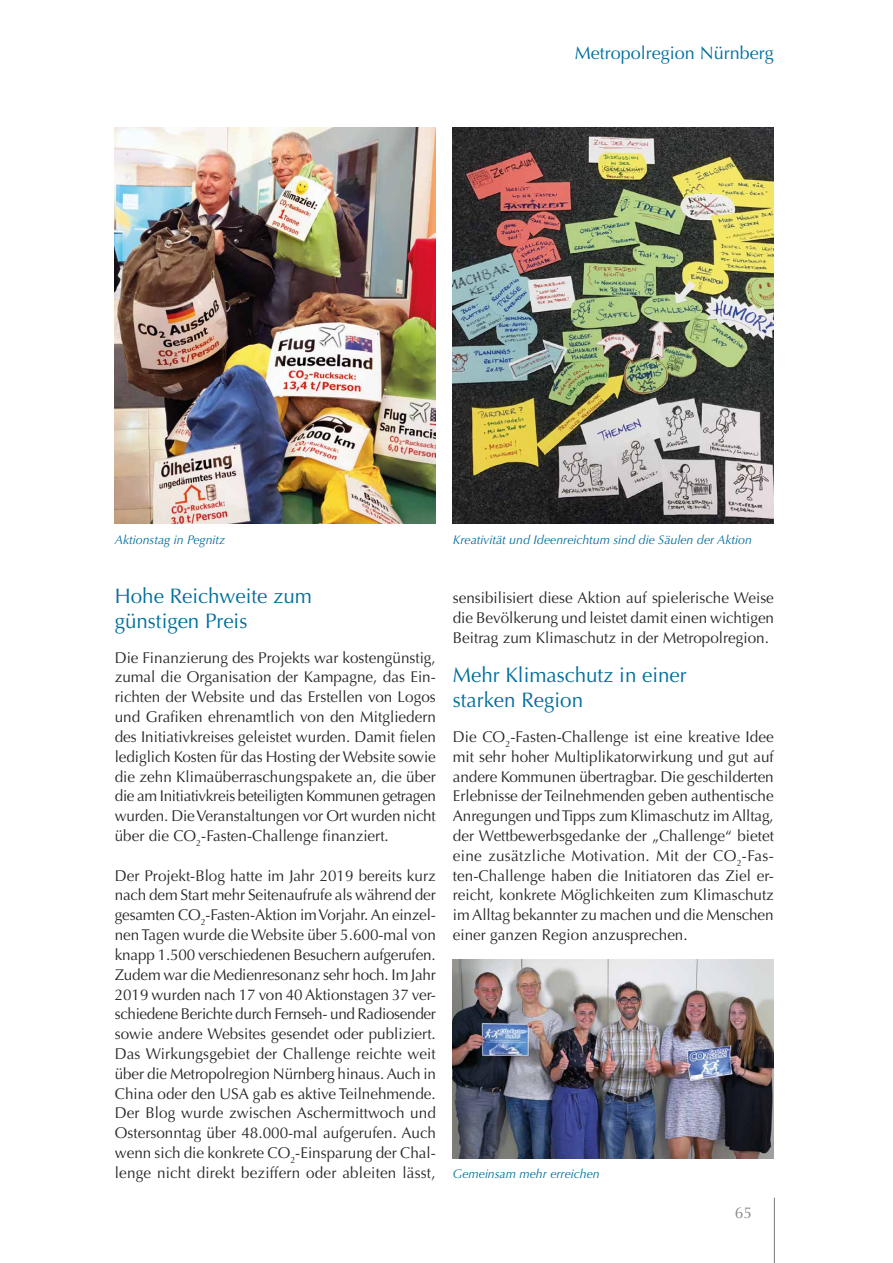
<style>
.page{position:relative;width:893px;height:1263px;background:#fff}
.page>*{position:absolute;margin:0;border:0;box-sizing:border-box;transform-origin:0 0}
.t1{font:21px/24.3px "Optima";color:#006f9e}
.t2{font:18px "Optima";color:#006f9e}
.t3{font:15.6px/19.8px "Optima";color:#282827;text-align:justify}
.t4{font:15.6px "Optima";color:#878787}
.t5{font:italic 12.6px "Optima";color:#006f9e}
</style>
<div class="page">
<img style="left:453px;top:128px;width:321px;height:396px">
<img style="left:453px;top:960px;width:321px;height:198px">
<img style="left:115px;top:128px;width:321px;height:396px">
<hr style="left:774px;top:1198px;width:1px;height:65px;background:#878787">
<p class="t2" style="left:575px;top:43px;width:201px">Metropolregion Nürnberg</p>
<p class="t5" style="left:115px;top:532px;width:112px">Aktionstag in Pegnitz</p>
<h1 class="t1" style="left:115px;top:584px;width:199px">Hohe Reichweite zum günstigen Preis</h1>
<p class="t3" style="left:115px;top:648px;width:323px">Die Finanzierung des Projekts war kostengünstig, zumal die Organisation der Kampagne, das Ein&shy;richten der Website und das Erstellen von Logos und Grafiken ehrenamtlich von den Mitgliedern des Initiativkreises geleistet wurden. Damit fielen lediglich Kosten für das Hosting der Website sowie die zehn Klimaüberraschungspakete an, die über die am Initiativkreis beteiligten Kommunen getragen wurden. Die Veranstaltungen vor Ort wurden nicht über die CO<sub>2</sub>-Fasten-Challenge finanziert.</p>
<p class="t3" style="left:115px;top:866px;width:323px">Der Projekt-Blog hatte im Jahr 2019 bereits kurz nach dem Start mehr Seitenaufrufe als während der gesamten CO<sub>2</sub>-Fasten-Aktion im Vorjahr. An einzel&shy;nen Tagen wurde die Website über 5.600-mal von knapp 1.500 verschiedenen Besuchern aufgerufen.<br>Zudem war die Medienresonanz sehr hoch. Im Jahr 2019 wurden nach 17 von 40 Aktionstagen 37 ver&shy;schiedene Berichte durch Fernseh- und Radiosender sowie andere Websites gesendet oder publiziert.<br>Das Wirkungsgebiet der Challenge reichte weit über die Metropolregion Nürnberg hinaus. Auch in China oder den USA gab es aktive Teilnehmende.<br>Der Blog wurde zwischen Aschermittwoch und Ostersonntag über 48.000-mal aufgerufen. Auch wenn sich die konkrete CO<sub>2</sub>-Einsparung der Chal&shy;lenge nicht direkt beziffern oder ableiten lässt,</p>
<p class="t5" style="left:453px;top:532px;width:301px">Kreativität und Ideenreichtum sind die Säulen der Aktion</p>
<p class="t3" style="left:453px;top:588px;width:323px">sensibilisiert diese Aktion auf spielerische Weise die Bevölkerung und leistet damit einen wichtigen Beitrag zum Klimaschutz in der Metropolregion.</p>
<h1 class="t1" style="left:453px;top:663px;width:235px">Mehr Klimaschutz in einer starken Region</h1>
<p class="t3" style="left:453px;top:727px;width:323px">Die CO<sub>2</sub>-Fasten-Challenge ist eine kreative Idee mit sehr hoher Multiplikatorwirkung und gut auf andere Kommunen übertragbar. Die geschilderten Erlebnisse der Teilnehmenden geben authentische Anregungen und Tipps zum Klimaschutz im Alltag, der Wettbewerbsgedanke der „Challenge“ bietet eine zusätzliche Motivation. Mit der CO<sub>2</sub>-Fas&shy;ten-Challenge haben die Initiatoren das Ziel er&shy;reicht, konkrete Möglichkeiten zum Klimaschutz im Alltag bekannter zu machen und die Menschen einer ganzen Region anzusprechen.</p>
<p class="t5" style="left:453px;top:1166px;width:148px">Gemeinsam mehr erreichen</p>
<p class="t4" style="left:735px;top:1203px;width:19px">65</p>
</div>
